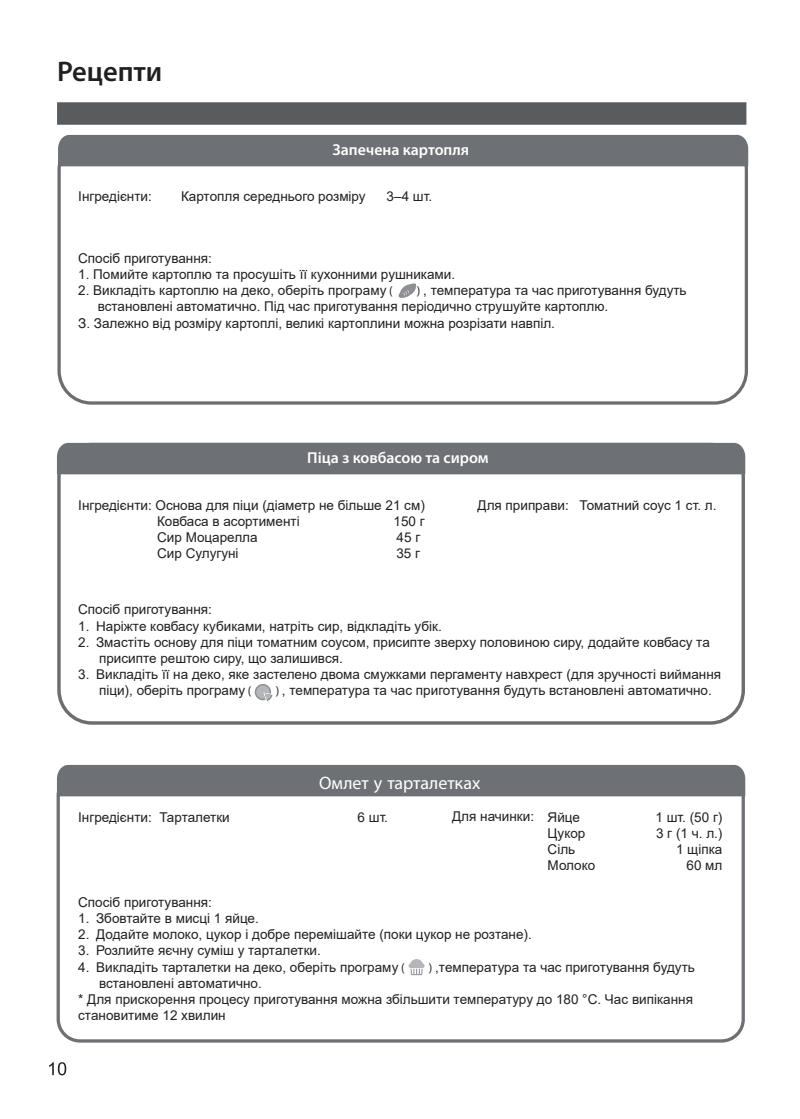
<style>
.page{position:relative;width:800px;height:1119px;background:#fff}
.page>*{position:absolute;margin:0;border:0;box-sizing:border-box;transform-origin:0 0}
.t1{font:600 28.5px "Myriad Pro";letter-spacing:-.005em;color:#221f1f}
.t2{font:18px "Myriad Pro";color:#fff}
.t3{font:600 15.75px "Myriad Pro";color:#fff}
.t4{font:13.5px/16.2px "Arial";color:#231f20}
.s1{font-family:"Myriad Pro";font-size:12.6px}
.s2{font-family:"FZHTJW GB1 0"}
</style>
<div class="page">
<svg style="left:49px;top:1062px;width:17px;height:13px"></svg>
<div style="left:57px;top:102px;width:689px;height:23px;background:#595c5f"></div>
<div style="left:57px;top:443px;width:687px;height:281px;border:3px solid #6c6d70;border-radius:33px"></div>
<div style="left:57px;top:443px;width:688px;height:31px;background:#6d7074"></div>
<svg style="left:255px;top:684px;width:17px;height:17px"></svg>
<div style="left:57px;top:136px;width:690px;height:268px;border:3px solid #6c6d70;border-radius:32px"></div>
<div style="left:58px;top:135px;width:690px;height:31px;background:#6d7074"></div>
<svg style="left:398px;top:283px;width:18px;height:15px"></svg>
<div style="left:57px;top:772px;width:687px;height:270px;border:3px solid #6d7074;border-radius:22px"></div>
<div style="left:57px;top:764px;width:688px;height:32px;background:#6d7074"></div>
<svg style="left:408px;top:959px;width:16px;height:16px"></svg>
<h1 class="t1" style="left:57px;top:53px;width:107px">Рецепти</h1>
<p class="t3" style="left:332px;top:139px;width:138px">Запечена картопля</p>
<p class="t4" style="left:78px;top:188px;width:75px">Інгредієнти:</p>
<p class="t4" style="left:181px;top:188px;width:186px">Картопля середнього розміру</p>
<p class="t4" style="left:386px;top:188px;width:47px">3–4 шт.</p>
<p class="t4" style="left:78px;top:250px;width:135px">Спосіб приготування:</p>
<p class="t4" style="left:78px;top:266px;width:378px">1. Помийте картоплю та просушіть її кухонними рушниками.</p>
<p class="t4" style="left:78px;top:282px;width:316px">2. Викладіть картоплю на деко, оберіть програму <span class="s1">(</span></p>
<p class="t4" style="left:417px;top:282px;width:271px"><span class="s1">)</span> , температура та час приготування будуть</p>
<p class="t4" style="left:98px;top:298px;width:512px">встановлені автоматично. Під час приготування періодично струшуйте картоплю.</p>
<p class="t4" style="left:78px;top:314px;width:478px">З. Залежно від розміру картоплі, великі картоплини можна розрізати навпіл.</p>
<p class="t3" style="left:307px;top:448px;width:183px">Піца з ковбасою та сиром</p>
<p class="t4" style="left:157px;top:496px;width:269px;text-indent:-79px">Інгредієнти: Основа для піци (діаметр не більше 21 см)<br>Ковбаса в асортименті</p>
<p class="t4" style="left:393px;top:512px;width:33px">150 г</p>
<p class="t4" style="left:157px;top:529px;width:102px">Сир Моцарелла</p>
<p class="t4" style="left:396px;top:529px;width:25px">45 г</p>
<p class="t4" style="left:157px;top:545px;width:83px">Сир Сулугуні</p>
<p class="t4" style="left:396px;top:545px;width:25px">35 г</p>
<p class="t4" style="left:477px;top:496px;width:240px">Для приправи: Томатний соус 1 ст. л.</p>
<p class="t4" style="left:78px;top:601px;width:135px">Спосіб приготування:</p>
<p class="t4" style="left:78px;top:617px;width:365px">1. Наріжте ковбасу кубиками, натріть сир, відкладіть убік.</p>
<p class="t4" style="left:99px;top:633px;width:612px;text-indent:-21px">2. Змастіть основу для піци томатним соусом, присипте зверху половиною сиру, додайте ковбасу та присипте рештою сиру, що залишився.</p>
<p class="t4" style="left:99px;top:666px;width:623px;text-indent:-21px">3. Викладіть її на деко, яке застелено двома смужками пергаменту навхрест (для зручності виймання піци), оберіть програму <span class="s1">(</span></p>
<p class="t4" style="left:275px;top:682px;width:437px"><span class="s1">)</span> , температура та час приготування будуть встановлені автоматично.</p>
<h2 class="t2" style="left:319px;top:771px;width:119px">Омлет<span class="s2">酸奶蛋糕</span></h2>
<h2 class="t2" style="left:374px;top:771px;width:108px">у тарталетках</h2>
<p class="t4" style="left:78px;top:808px;width:153px">Інгредієнти: Тарталетки</p>
<p class="t4" style="left:357px;top:808px;width:32px">6 шт.</p>
<p class="t4" style="left:547px;top:807px;width:49px;line-height:16.6px;text-indent:-95px">Для начинки: Яйце<br>Цукор<br>Сіль<br>Молоко</p>
<p class="t4" style="left:655px;top:808px;width:68px;text-align:right">1 шт. (50 г)<br>3 г (1 ч. л.)<br>1 щіпка<br>60 мл</p>
<p class="t4" style="left:78px;top:893px;width:135px">Спосіб приготування:</p>
<p class="t4" style="left:78px;top:909px;width:182px">1. Збовтайте в мисці 1 яйце.</p>
<p class="t4" style="left:78px;top:926px;width:455px">2. Додайте молоко, цукор і добре перемішайте (поки цукор не розтане).</p>
<p class="t4" style="left:78px;top:942px;width:244px">3. Розлийте яєчну суміш у тарталетки.</p>
<p class="t4" style="left:78px;top:958px;width:328px">4. Викладіть тарталетки на деко, оберіть програму <span class="s1">(</span></p>
<p class="t4" style="left:429px;top:958px;width:267px"><span class="s1">)</span> ,температура та час приготування будуть</p>
<p class="t4" style="left:78px;top:974px;width:616px;text-indent:21px">встановлені автоматично.<br>* Для прискорення процесу приготування можна збільшити температуру до 180 °C. Час випікання становитиме 12 хвилин</p>
</div>
